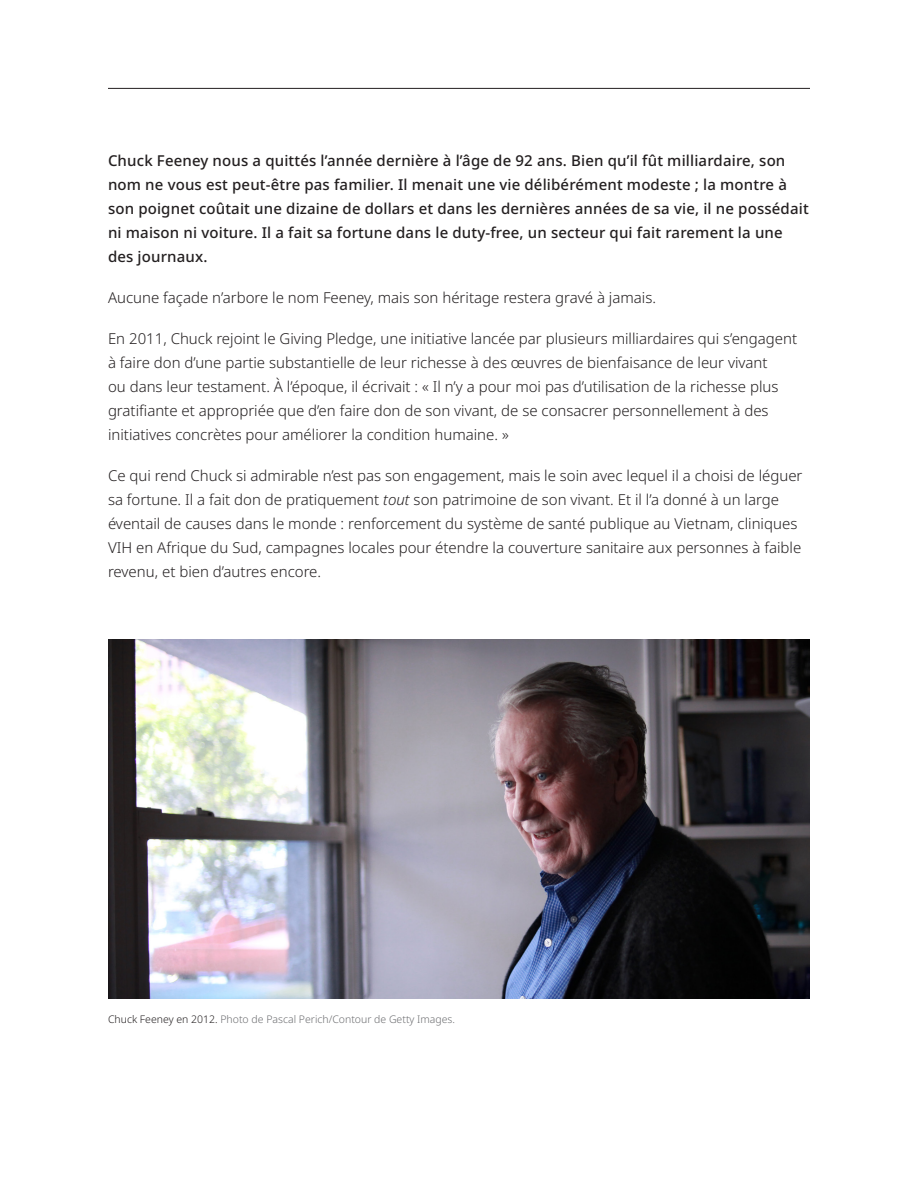
<style>
.page{position:relative;width:918px;height:1188px;background:#fff}
.page>*{position:absolute;margin:0;border:0;box-sizing:border-box;transform-origin:0 0}
.Body_Copy{font:300 15px/24px "Noto Sans";color:#231f20}
.Intro_paragraph{font:500 15px/24px "Noto Sans";letter-spacing:.01em;color:#231f20}
.Photo_credit{font:300 10.5px "Noto Sans";color:#6c6d70}
.s1{font-style:italic}
.s2{color:#231f20}
</style>
<div class="page">
<hr style="left:108px;top:88px;width:702px;height:1px;background:#231f20">
<img style="left:108px;top:639px;width:702px;height:360px">
<p class="Intro_paragraph" style="left:108px;top:149px;width:702px">Chuck Feeney nous a quittés l’année dernière à l’âge de 92 ans. Bien qu’il fût milliardaire, son nom ne vous est peut-être pas familier. Il menait une vie délibérément modeste ; la montre à son poignet coûtait une dizaine de dollars et dans les dernières années de sa vie, il ne possédait ni maison ni voiture. Il a fait sa fortune dans le duty-free, un secteur qui fait rarement la une des journaux.</p>
<p class="Body_Copy" style="left:108px;top:286px;width:550px">Aucune façade n’arbore le nom Feeney, mais son héritage restera gravé à jamais.</p>
<p class="Body_Copy" style="left:108px;top:327px;width:691px">En 2011, Chuck rejoint le Giving Pledge, une initiative lancée par plusieurs milliardaires qui s’engagent à faire don d’une partie substantielle de leur richesse à des œuvres de bienfaisance de leur vivant<br>ou dans leur testament. À l’époque, il écrivait : « Il n’y a pour moi pas d’utilisation de la richesse plus gratifiante et appropriée que d’en faire don de son vivant, de se consacrer personnellement à des initiatives concrètes pour améliorer la condition humaine. »</p>
<p class="Body_Copy" style="left:108px;top:464px;width:696px">Ce qui rend Chuck si admirable n’est pas son engagement, mais le soin avec lequel il a choisi de léguer sa fortune. Il a fait don de pratiquement <span class="s1">tout</span> son patrimoine de son vivant. Et il l’a donné à un large éventail de causes dans le monde : renforcement du système de santé publique au Vietnam, cliniques VIH en Afrique du Sud, campagnes locales pour étendre la couverture sanitaire aux personnes à faible revenu, et bien d’autres encore.</p>
<p class="Photo_credit" style="left:108px;top:1012px;width:349px"><span class="s2">Chuck Feeney en 2012.</span> Photo de Pascal Perich/Contour de Getty Images.</p>
</div>
